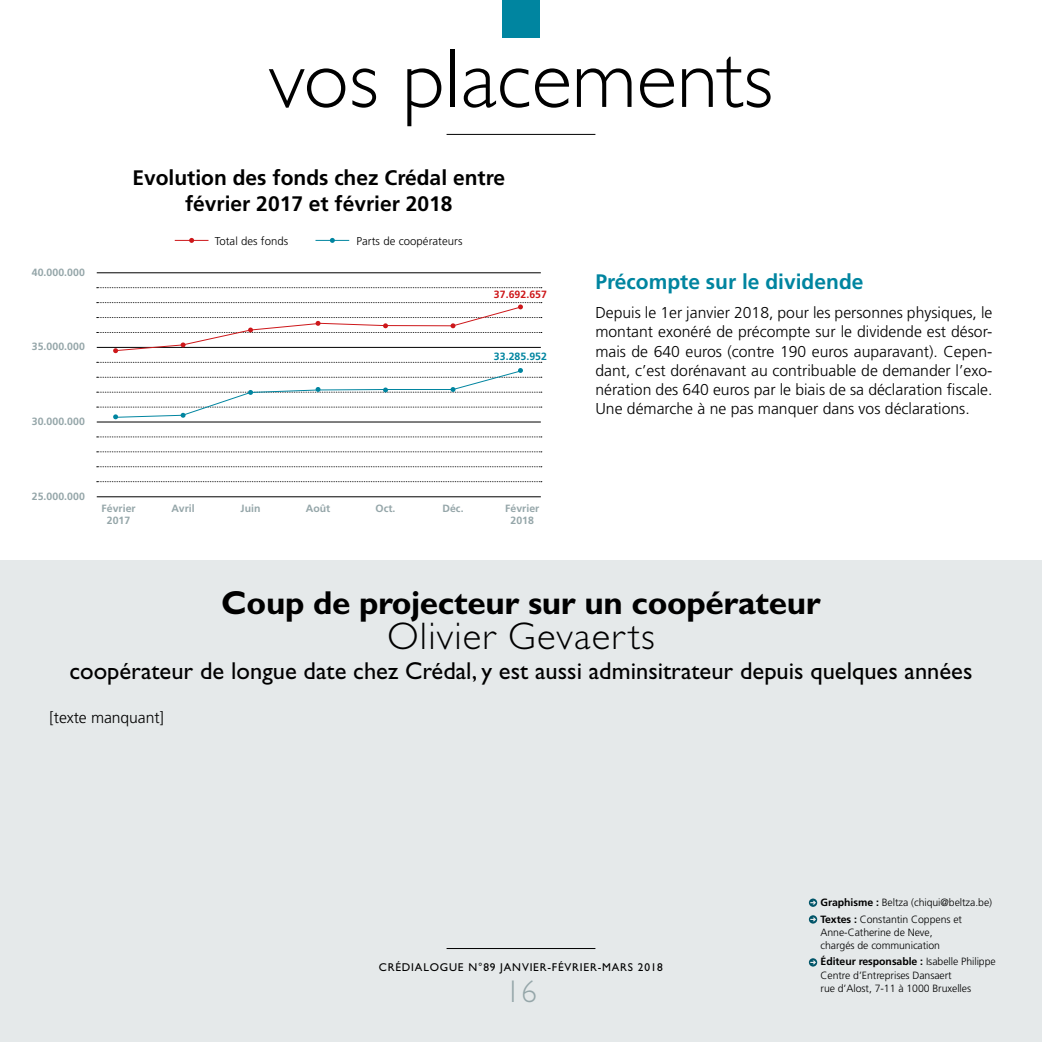
<style>
.page{position:relative;width:1042px;height:1042px;background:#fff}
.page>*{position:absolute;margin:0;border:0;box-sizing:border-box;transform-origin:0 0}
.t1{font:300 84px "Gill Sans Std";color:#000}
.t2{font:300 38.5px "Gill Sans Std";letter-spacing:.03em;color:#000}
.t3{font:700 33.25px "Gill Sans Std";letter-spacing:-.01em;color:#000}
.t4{font:300 31.5px "Gill Sans Std";color:#95a6a9}
.t5{font:24.5px "Gill Sans Std";color:#000}
.t6{font:700 21px/25.2px "Frutiger LT Std";color:#000;text-align:center}
.t7{font:700 21px "Frutiger LT Std";color:#0085a0}
.t8{font:300 15.75px/19.2px "Frutiger LT Std";color:#000;text-align:justify}
.t9{font:11.38px "Gill Sans Std";letter-spacing:.07em;color:#000}
.t10{font:300 11.38px "Frutiger LT Std";letter-spacing:.005em;color:#000}
.t11{font:300 10.5px/13.1px "Frutiger LT Std";letter-spacing:-.005em;color:#000}
.t12{font:700 10.5px/12.6px "Frutiger LT Std";letter-spacing:.005em;color:#95a6a9;text-align:center}
.t13{font:700 10.5px "Frutiger LT Std";letter-spacing:.005em;color:#0085a0}
.t14{font:700 10.5px "Frutiger LT Std";letter-spacing:.005em;color:#cd171a}
.s1{font-weight:700}
</style>
<div class="page">
<div style="left:0;top:561px;width:1042px;height:481px;background:#e5e9ea"></div>
<div style="left:502px;top:0;width:37px;height:37px;background:#0085a0"></div>
<hr style="left:446px;top:134px;width:149px;height:1px;background:#000">
<hr style="left:175px;top:240px;width:33px;height:1px;background:#cd171a">
<svg style="left:189px;top:238px;width:5px;height:5px"></svg>
<hr style="left:315px;top:240px;width:34px;height:1px;background:#0085a0">
<svg style="left:330px;top:238px;width:5px;height:5px"></svg>
<hr style="left:446px;top:948px;width:149px;height:1px;background:#000">
<hr style="left:97px;top:496px;width:444px;height:1px;background:#000">
<hr style="left:97px;top:272px;width:444px;height:1px;background:#000">
<hr style="left:97px;top:422px;width:444px;height:1px;background:#000">
<svg style="left:97px;top:437px;width:445px;height:1px"></svg>
<svg style="left:97px;top:451px;width:445px;height:1px"></svg>
<svg style="left:97px;top:466px;width:445px;height:1px"></svg>
<svg style="left:97px;top:481px;width:445px;height:1px"></svg>
<svg style="left:97px;top:287px;width:445px;height:1px"></svg>
<svg style="left:809px;top:898px;width:8px;height:9px"></svg>
<svg style="left:809px;top:915px;width:8px;height:8px"></svg>
<svg style="left:809px;top:958px;width:8px;height:8px"></svg>
<svg style="left:97px;top:362px;width:445px;height:57px"></svg>
<svg style="left:97px;top:302px;width:445px;height:51px"></svg>
<h1 class="t1" style="left:269px;top:32px;width:506px">vos placements</h1>
<h3 class="t6" style="left:132px;top:166px;width:374px">Evolution des fonds chez Crédal entre février 2017 et février 2018</h3>
<p class="t12" style="left:32px;top:266px;width:55px">40.000.000</p>
<p class="t12" style="left:32px;top:340px;width:55px">35.000.000</p>
<p class="t12" style="left:32px;top:415px;width:55px">30.000.000</p>
<p class="t10" style="left:215px;top:234px;width:75px">Total des fonds</p>
<p class="t10" style="left:356px;top:234px;width:108px">Parts de coopérateurs</p>
<p class="t14" style="left:494px;top:289px;width:55px">37.692.657</p>
<p class="t13" style="left:494px;top:350px;width:55px">33.285.952</p>
<p class="t12" style="left:32px;top:490px;width:55px">25.000.000</p>
<p class="t12" style="left:101px;top:502px;width:36px">Février<br>2017</p>
<p class="t12" style="left:171px;top:502px;width:25px">Avril</p>
<p class="t12" style="left:241px;top:502px;width:21px">Juin</p>
<p class="t12" style="left:306px;top:502px;width:26px">Août</p>
<p class="t12" style="left:375px;top:502px;width:21px">Oct.</p>
<p class="t12" style="left:442px;top:502px;width:23px">Déc.</p>
<p class="t12" style="left:505px;top:502px;width:36px">Février<br>2018</p>
<h3 class="t7" style="left:595px;top:269px;width:270px">Précompte sur le dividende</h3>
<p class="t8" style="left:595px;top:303px;width:398px">Depuis le 1er janvier 2018, pour les personnes physiques, le montant exonéré de précompte sur le dividende est désor&shy;mais de 640 euros (contre 190 euros auparavant). Cepen&shy;dant, c’est dorénavant au contribuable de demander l’exo&shy;nération des 640 euros par le biais de sa déclaration fiscale.<br>Une démarche à ne pas manquer dans vos déclarations.</p>
<h3 class="t3" style="left:221px;top:583px;width:601px">Coup de projecteur sur un coopérateur</h3>
<h2 class="t2" style="left:387px;top:615px;width:269px">Olivier Gevaerts</h2>
<h3 class="t5" style="left:70px;top:657px;width:904px">coopérateur de longue date chez Crédal, y est aussi adminsitrateur depuis quelques années</h3>
<p class="t8" style="left:50px;top:708px;width:116px">[texte manquant]</p>
<p class="t9" style="left:379px;top:960px;width:285px">CRÉDIALOGUE N°89 JANVIER-FÉVRIER-MARS 2018</p>
<h3 class="t4" style="left:505px;top:974px;width:33px">16</h3>
<p class="t11" style="left:820px;top:894px;width:173px;line-height:16.6px"><span class="s1">Graphisme :</span> Beltza (chiqui@beltza.be)<br><span class="s1">Textes :</span> Constantin Coppens et</p>
<p class="t11" style="left:820px;top:925px;width:121px">Anne-Catherine de Neve, chargés de communication</p>
<p class="t11" style="left:820px;top:955px;width:177px"><span class="s1">Éditeur responsable :</span> Isabelle Philippe<br>Centre d’Entreprises Dansaert<br>rue d’Alost, 7-11 à 1000 Bruxelles</p>
</div>
